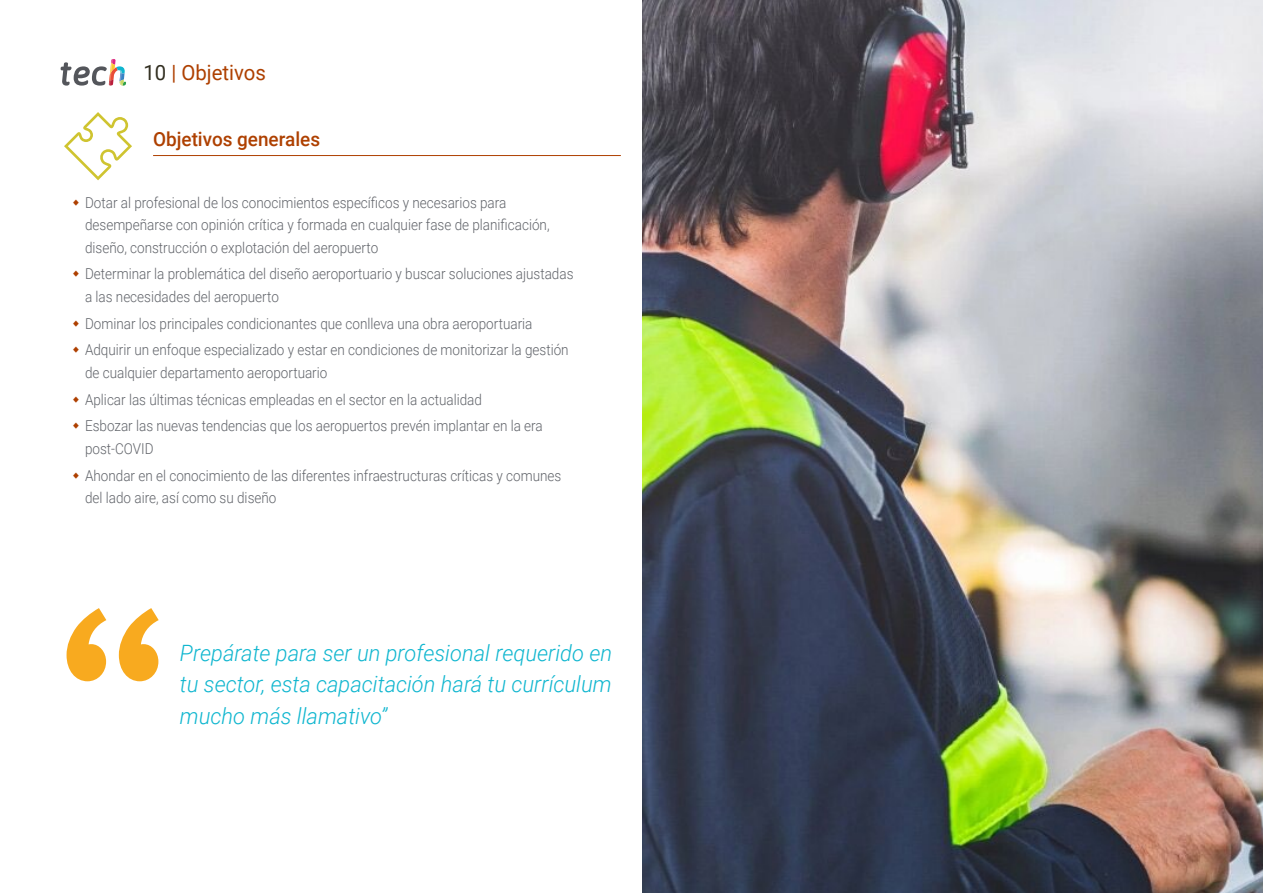
<style>
.page{position:relative;width:1263px;height:893px;background:#fff}
.page>*{position:absolute;margin:0;border:0;box-sizing:border-box;transform-origin:0 0}
.t1{font:italic 300 22.5px/31.5px "Roboto";color:#0fb6cf;text-align:justify}
.t2{font:21px "Roboto";color:#ae4000}
.t3{font:500 19.5px "Roboto";color:#ae4000}
.t4{font:300 15px/26.7px "Roboto";color:#61646a;scale:.9 1}
.s1{color:#312e20}
</style>
<div class="page">
<hr style="left:153px;top:155px;width:468px;height:1px;background:#ae4000">
<svg style="left:64px;top:112px;width:68px;height:68px"></svg>
<svg style="left:61px;top:59px;width:65px;height:27px"></svg>
<svg style="left:67px;top:608px;width:92px;height:73px"></svg>
<img style="left:642px;top:0;width:621px;height:893px">
<h2 class="t2" style="left:144px;top:57px;width:124px"><span class="s1">10</span> | Objetivos</h2>
<h3 class="t3" style="left:153px;top:125px;width:169px">Objetivos generales</h3>
<p class="t4" style="left:85px;top:190px;width:518px;line-height:22.5px">Dotar al profesional de los conocimientos específicos y necesarios para desempeñarse con opinión crítica y formada en cualquier fase de planificación, diseño, construcción o explotación del aeropuerto</p>
<p class="t4" style="left:85px;top:262px;width:544px;line-height:22.5px">Determinar la problemática del diseño aeroportuario y buscar soluciones ajustadas a las necesidades del aeropuerto</p>
<p class="t4" style="left:85px;top:309px;width:539px">Dominar los principales condicionantes que conlleva una obra aeroportuaria<br>Adquirir un enfoque especializado y estar en condiciones de monitorizar la gestión</p>
<p class="t4" style="left:85px;top:359px;width:510px">de cualquier departamento aeroportuario<br>Aplicar las últimas técnicas empleadas en el sector en la actualidad<br>Esbozar las nuevas tendencias que los aeropuertos prevén implantar en la era</p>
<p class="t4" style="left:85px;top:435px;width:531px">post-COVID<br>Ahondar en el conocimiento de las diferentes infraestructuras críticas y comunes</p>
<p class="t4" style="left:85px;top:484px;width:214px">del lado aire, así como su diseño</p>
<h1 class="t1" style="left:180px;top:636px;width:434px">Prepárate para ser un profesional requerido en tu sector, esta capacitación hará tu currículum mucho más llamativo”</h1>
</div>
